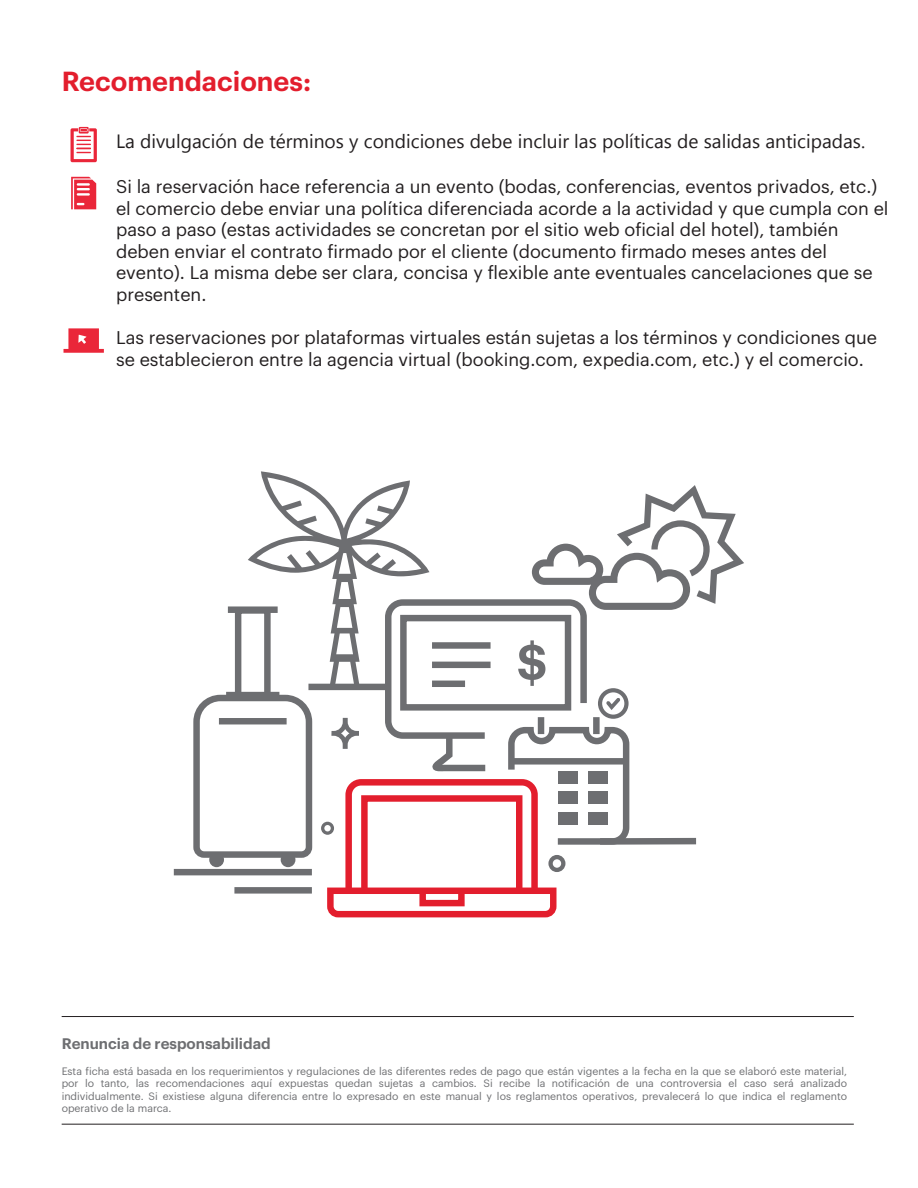
<style>
.page{position:relative;width:918px;height:1188px;background:#fff}
.page>*{position:absolute;margin:0;border:0;box-sizing:border-box;transform-origin:0 0}
.t1{font:600 27px "Graphik";color:#e31e2d}
.t2{font:19.2px "Gadugi";color:#231f20}
.t3{font:18px/21.6px "Graphik";color:#231f20}
.t4{font:600 15px "Graphik";color:#6d6e71}
.t5{font:10.5px/12.6px "Graphik";color:#6d6e71;text-align:justify}
</style>
<div class="page">
<svg style="left:71px;top:177px;width:25px;height:32px"></svg>
<svg style="left:71px;top:127px;width:26px;height:35px"></svg>
<svg style="left:64px;top:328px;width:40px;height:25px"></svg>
<hr style="left:62px;top:1016px;width:792px;height:1px;background:#231f20">
<hr style="left:62px;top:1124px;width:792px;height:1px;background:#231f20">
<div style="left:174px;top:869px;width:138px;height:6px;background:#6d6e71"></div>
<svg style="left:190px;top:471px;width:554px;height:447px"></svg>
<h1 class="t1" style="left:62px;top:60px;width:251px">Recomendaciones:</h1>
<p class="t2" style="left:116px;top:130px;width:751px">La divulgación de términos y condiciones debe incluir las políticas de salidas anticipadas.</p>
<p class="t3" style="left:116px;top:174px;width:774px">Si la reservación hace referencia a un evento (bodas, conferencias, eventos privados, etc.) el comercio debe enviar una política diferenciada acorde a la actividad y que cumpla con el paso a paso (estas actividades se concretan por el sitio web oficial del hotel), también deben enviar el contrato firmado por el cliente (documento firmado meses antes del evento). La misma debe ser clara, concisa y flexible ante eventuales cancelaciones que se presenten.</p>
<p class="t3" style="left:116px;top:325px;width:762px">Las reservaciones por plataformas virtuales están sujetas a los términos y condiciones que se establecieron entre la agencia virtual (booking.com, expedia.com, etc.) y el comercio.</p>
<p class="t4" style="left:62px;top:1032px;width:211px">Renuncia de responsabilidad</p>
<p class="t5" style="left:62px;top:1064px;width:787px">Esta ficha está basada en los requerimientos y regulaciones de las diferentes redes de pago que están vigentes a la fecha en la que se elaboró este material, por lo tanto, las recomendaciones aquí expuestas quedan sujetas a cambios. Si recibe la notificación de una controversia el caso será analizado individualmente. Si existiese alguna diferencia entre lo expresado en este manual y los reglamentos operativos, prevalecerá lo que indica el reglamento operativo de la marca.</p>
</div>
